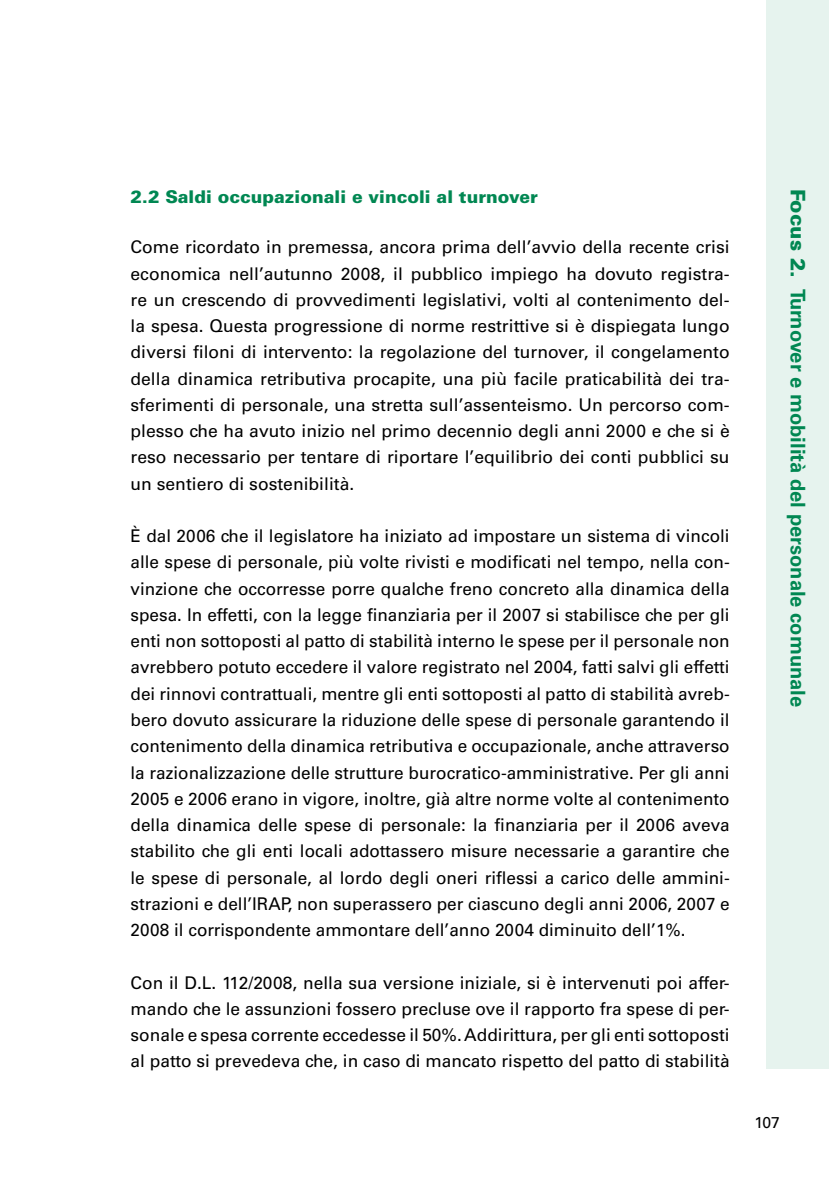
<style>
.page{position:relative;width:829px;height:1191px;background:#fff}
.page>*{position:absolute;margin:0;border:0;box-sizing:border-box;transform-origin:0 0}
.t1{font:700 20.12px "Univers";color:#008752}
.t2{font:17.5px/26.2px "Univers";color:#000;text-align:justify}
.t3{font:900 17.5px "Univers";color:#008752}
.t4{font:15.75px "Univers";color:#000}
.s1{font-weight:900}
</style>
<div class="page">
<div style="left:765px;top:0;width:63px;height:1068px;background:#e6f3ee"></div>
<p class="t3" style="left:130px;top:185px;width:409px">2.2 Saldi occupazionali e vincoli al turnover</p>
<p class="t2" style="left:130px;top:234px;width:600px">Come ricordato in premessa, ancora prima dell’avvio della recente crisi economica nell’autunno 2008, il pubblico impiego ha dovuto registra&shy;re un crescendo di provvedimenti legislativi, volti al contenimento del&shy;la spesa. Questa progressione di norme restrittive si è dispiegata lungo diversi filoni di intervento: la regolazione del turnover, il congelamento della dinamica retributiva procapite, una più facile praticabilità dei tra&shy;sferimenti di personale, una stretta sull’assenteismo. Un percorso com&shy;plesso che ha avuto inizio nel primo decennio degli anni 2000 e che si è reso necessario per tentare di riportare l’equilibrio dei conti pubblici su un sentiero di sostenibilità.</p>
<p class="t2" style="left:130px;top:523px;width:600px">È dal 2006 che il legislatore ha iniziato ad impostare un sistema di vincoli alle spese di personale, più volte rivisti e modificati nel tempo, nella con&shy;vinzione che occorresse porre qualche freno concreto alla dinamica della spesa. In effetti, con la legge finanziaria per il 2007 si stabilisce che per gli enti non sottoposti al patto di stabilità interno le spese per il personale non avrebbero potuto eccedere il valore registrato nel 2004, fatti salvi gli effetti dei rinnovi contrattuali, mentre gli enti sottoposti al patto di stabilità avreb&shy;bero dovuto assicurare la riduzione delle spese di personale garantendo il contenimento della dinamica retributiva e occupazionale, anche attraverso la razionalizzazione delle strutture burocratico-amministrative. Per gli anni 2005 e 2006 erano in vigore, inoltre, già altre norme volte al contenimento della dinamica delle spese di personale: la finanziaria per il 2006 aveva stabilito che gli enti locali adottassero misure necessarie a garantire che le spese di personale, al lordo degli oneri riflessi a carico delle ammini&shy;strazioni e dell’IRAP, non superassero per ciascuno degli anni 2006, 2007 e 2008 il corrispondente ammontare dell’anno 2004 diminuito dell’1%.</p>
<p class="t2" style="left:130px;top:969px;width:600px">Con il D.L. 112/2008, nella sua versione iniziale, si è intervenuti poi affer&shy;mando che le assunzioni fossero precluse ove il rapporto fra spese di per&shy;sonale e spesa corrente eccedesse il 50%. Addirittura, per gli enti sottoposti al patto si prevedeva che, in caso di mancato rispetto del patto di stabilità</p>
<p class="t1" style="left:809px;top:189px;width:520px;rotate:90deg"><span class="s1">Focus 2.</span> Turnover e mobilità del personale comunale</p>
<p class="t4" style="left:754px;top:1113px;width:27px">107</p>
</div>
